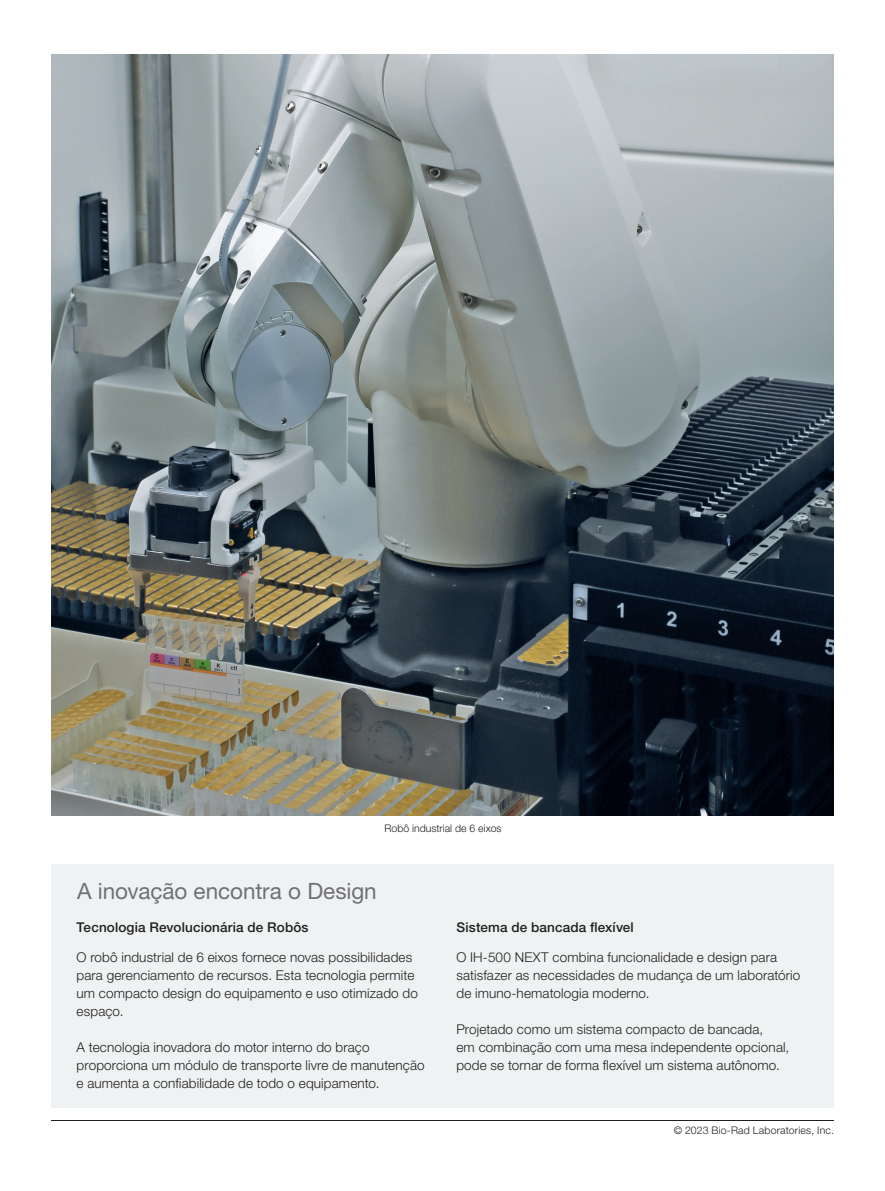
<style>
.page{position:relative;width:885px;height:1191px;background:#fff}
.page>*{position:absolute;margin:0;border:0;box-sizing:border-box;transform-origin:0 0}
.t1{font:22.5px "Helvetica Neue LT Std";letter-spacing:-.005em;color:#717074}
.t2{font:300 13.5px/18px "Helvetica Neue LT Std";letter-spacing:.01em;color:#231f20}
.t3{font:500 13.5px "Helvetica Neue LT Std";letter-spacing:.01em;color:#231f20}
.t4{font:300 10.5px "Helvetica Neue LT Std";letter-spacing:.02em;color:#231f20}
.t5{font:300 10.5px "Helvetica Neue LT Std";color:#231f20}
</style>
<div class="page">
<hr style="left:51px;top:1120px;width:782px;height:1px;background:#231f20">
<div style="left:51px;top:864px;width:782px;height:243px;background:#eff2f3"></div>
<img style="left:51px;top:54px;width:782px;height:761px">
<p class="t5" style="left:384px;top:822px;width:119px">Robô industrial de 6 eixos</p>
<h1 class="t1" style="left:77px;top:877px;width:301px">A inovação encontra o Design</h1>
<p class="t3" style="left:77px;top:919px;width:233px">Tecnologia Revolucionária de Robôs</p>
<p class="t2" style="left:77px;top:948px;width:343px">O robô industrial de 6 eixos fornece novas possibilidades para gerenciamento de recursos. Esta tecnologia permite um compacto design do equipamento e uso otimizado do espaço.</p>
<p class="t2" style="left:77px;top:1038px;width:349px">A tecnologia inovadora do motor interno do braço proporciona um módulo de transporte livre de manutenção e aumenta a confiabilidade de todo o equipamento.</p>
<p class="t3" style="left:456px;top:919px;width:179px">Sistema de bancada flexível</p>
<p class="t2" style="left:456px;top:948px;width:345px">O IH-500 NEXT combina funcionalidade e design para satisfazer as necessidades de mudança de um laboratório de imuno-hematologia moderno.</p>
<p class="t2" style="left:456px;top:1020px;width:334px">Projetado como um sistema compacto de bancada,<br>em combinação com uma mesa independente opcional, pode se tornar de forma flexível um sistema autônomo.</p>
<p class="t4" style="left:673px;top:1124px;width:162px">© 2023 Bio-Rad Laboratories, Inc.</p>
</div>
